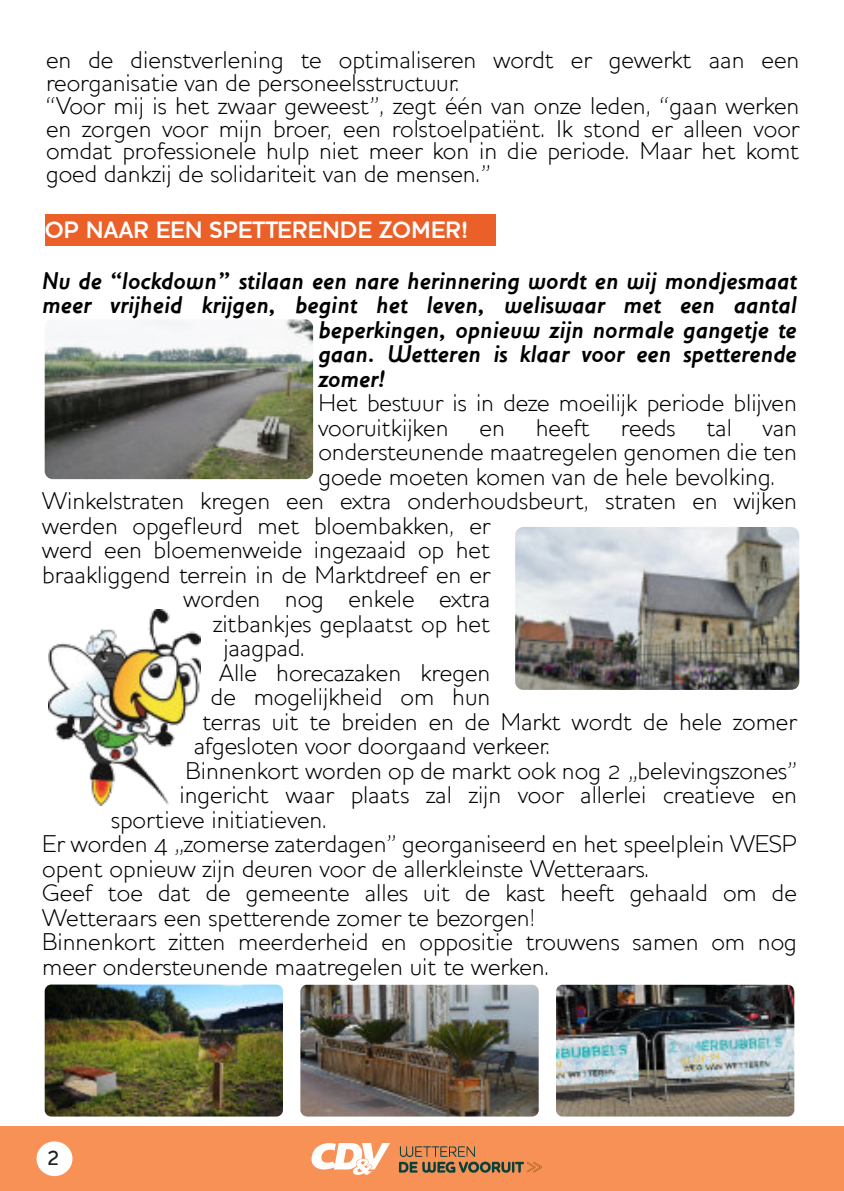
<style>
.page{position:relative;width:844px;height:1191px;background:#fff}
.page>*{position:absolute;margin:0;border:0;box-sizing:border-box;transform-origin:0 0}
.t1{font:300 24.5px/22.8px "Houschka Alt";color:#000}
.t2{font:italic 700 24.5px "Houschka";color:#000}
.t3{font:700 23.97px "Houschka Alt";color:#fff}
.t4{font:500 21px "Houschka";color:#231f20}
</style>
<div class="page">
<div style="left:0;top:1126px;width:843px;height:65px;background:#f79156"></div>
<div style="left:36px;top:1141px;width:36px;height:35px;background:#fff;border-radius:50%"></div>
<svg style="left:399px;top:1146px;width:142px;height:27px"></svg>
<svg style="left:311px;top:1143px;width:79px;height:31px"></svg>
<div style="left:45px;top:214px;width:450px;height:32px;background:#eb5f28"></div>
<img style="left:45px;top:319px;width:268px;height:160px;border-radius:8px">
<img style="left:515px;top:527px;width:284px;height:163px;border-radius:8px">
<img style="left:48px;top:609px;width:152px;height:196px">
<img style="left:45px;top:984px;width:238px;height:132px;border-radius:7px">
<img style="left:300px;top:984px;width:238px;height:132px;border-radius:7px">
<img style="left:556px;top:984px;width:238px;height:132px;border-radius:7px">
<p class="t1" style="left:46px;top:49px;width:754px">en de dienstverlening te optimaliseren wordt er gewerkt aan een reorganisatie van de personeelsstructuur.<br>“Voor mij is het zwaar geweest”, zegt één van onze leden, “gaan werken en zorgen voor mijn broer, een rolstoelpatiënt. Ik stond er alleen voor omdat professionele hulp niet meer kon in die periode. Maar het komt goed dankzij de solidariteit van de mensen.”</p>
<p class="t3" style="left:45px;top:216px;width:425px">OP NAAR EEN SPETTERENDE ZOMER!</p>
<p class="t2" style="left:42px;top:266px;width:756px">Nu de “lockdown” stilaan een nare herinnering wordt en wij mondjesmaat</p>
<p class="t2" style="left:42px;top:290px;width:756px">meer vrijheid krijgen, begint het leven, weliswaar met een aantal</p>
<p class="t2" style="left:318px;top:315px;width:480px">beperkingen, opnieuw zijn normale gangetje te</p>
<p class="t2" style="left:318px;top:339px;width:480px">gaan. Wetteren is klaar voor een spetterende</p>
<p class="t2" style="left:318px;top:364px;width:68px">zomer!</p>
<p class="t1" style="left:318px;top:391px;width:480px;line-height:24.5px">Het bestuur is in deze moeilijk periode blijven vooruitkijken</p>
<p class="t1" style="left:479px;top:416px;width:27px">en</p>
<p class="t1" style="left:535px;top:416px;width:56px">heeft</p>
<p class="t1" style="left:620px;top:416px;width:56px">reeds</p>
<p class="t1" style="left:706px;top:416px;width:27px">tal</p>
<p class="t1" style="left:762px;top:416px;width:35px">van</p>
<p class="t1" style="left:318px;top:440px;width:480px">ondersteunende maatregelen genomen die ten</p>
<p class="t1" style="left:318px;top:465px;width:458px">goede moeten komen van de hele bevolking.</p>
<p class="t1" style="left:42px;top:489px;width:756px">Winkelstraten kregen een extra onderhoudsbeurt, straten en wijken</p>
<p class="t1" style="left:42px;top:514px;width:450px">werden opgefleurd met bloembakken, er</p>
<p class="t1" style="left:42px;top:538px;width:449px">werd een bloemenweide ingezaaid op het</p>
<p class="t1" style="left:42px;top:563px;width:450px">braakliggend terrein in de Marktdreef en er</p>
<p class="t1" style="left:183px;top:587px;width:308px">worden nog enkele extra</p>
<p class="t1" style="left:213px;top:612px;width:279px">zitbankjes geplaatst op het</p>
<p class="t1" style="left:223px;top:636px;width:83px">jaagpad.</p>
<p class="t1" style="left:219px;top:661px;width:272px">Alle horecazaken kregen</p>
<p class="t1" style="left:211px;top:685px;width:281px">de mogelijkheid om hun</p>
<p class="t1" style="left:202px;top:710px;width:596px">terras uit te breiden en de Markt wordt de hele zomer</p>
<p class="t1" style="left:194px;top:734px;width:358px">afgesloten voor doorgaand verkeer.</p>
<p class="t1" style="left:185px;top:759px;width:612px">Binnenkort worden op de markt ook nog 2 „belevingszones”</p>
<p class="t1" style="left:179px;top:783px;width:618px">ingericht waar plaats zal zijn voor allerlei creatieve en</p>
<p class="t1" style="left:111px;top:808px;width:218px">sportieve initiatieven.</p>
<p class="t1" style="left:42px;top:832px;width:756px">Er worden 4 „zomerse zaterdagen” georganiseerd en het speelplein WESP</p>
<p class="t1" style="left:42px;top:857px;width:609px">opent opnieuw zijn deuren voor de allerkleinste Wetteraars.</p>
<p class="t1" style="left:42px;top:881px;width:756px">Geef toe dat de gemeente alles uit de kast heeft gehaald om de</p>
<p class="t1" style="left:42px;top:906px;width:494px">Wetteraars een spetterende zomer te bezorgen!</p>
<p class="t1" style="left:42px;top:930px;width:756px">Binnenkort zitten meerderheid en oppositie trouwens samen om nog</p>
<p class="t1" style="left:42px;top:955px;width:509px">meer ondersteunende maatregelen uit te werken.</p>
<p class="t4" style="left:48px;top:1145px;width:13px">2</p>
</div>
